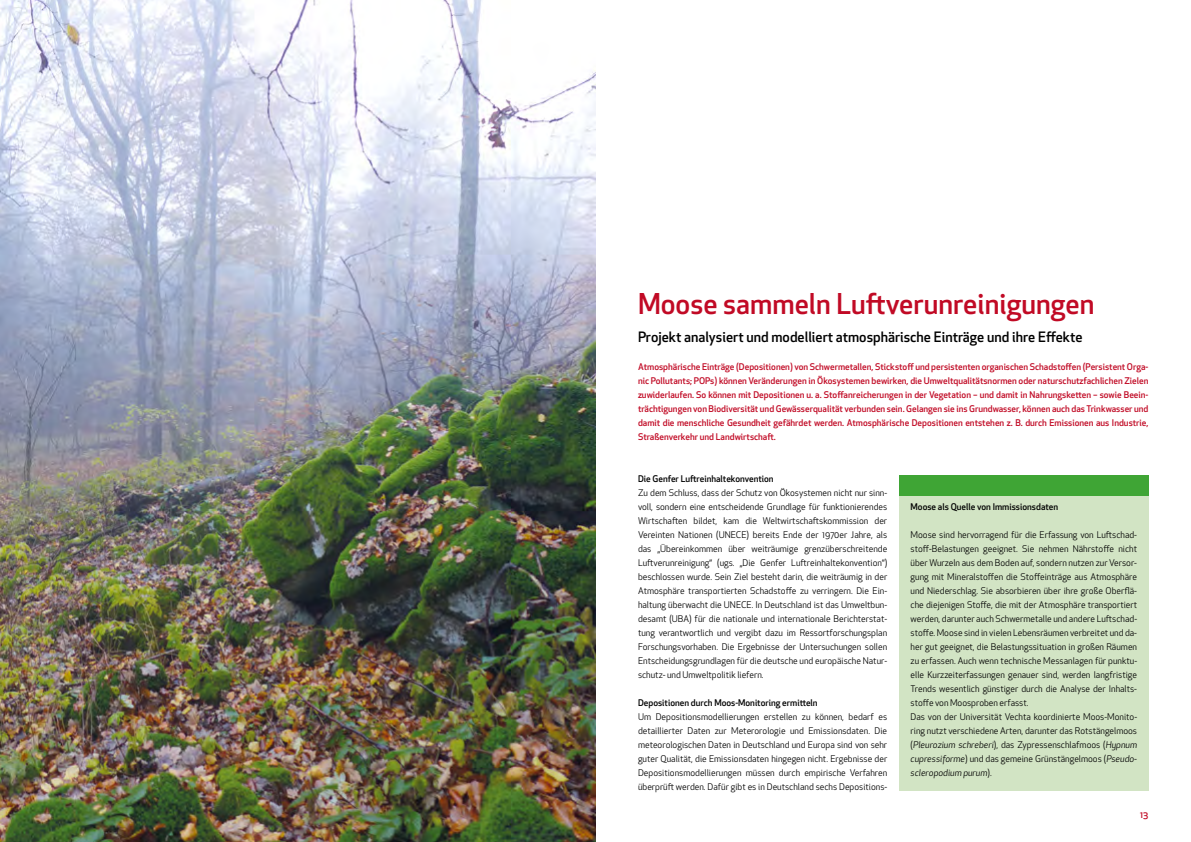
<style>
.page{position:relative;width:1191px;height:842px;background:#fff}
.page>*{position:absolute;margin:0;border:0;box-sizing:border-box;transform-origin:0 0}
.t1{font:500 28px "Apex New";color:#c10a25}
.t2{font:500 14px "Apex New";color:#000}
.t3{font:9px/14px "Apex New";color:#000;text-align:justify}
.t4{font:500 9px/14px "Apex New";color:#c10a25;text-align:justify}
.t5{font:500 9px "Apex New";color:#000}
.s1{font-style:italic}
</style>
<div class="page">
<div style="left:899px;top:482px;width:249px;height:308px;background:#d2e4c4"></div>
<div style="left:899px;top:476px;width:249px;height:20px;background:#3fa535"></div>
<img style="left:0;top:0;width:595px;height:842px">
<h1 class="t1" style="left:638px;top:285px;width:458px">Moose sammeln Luftverunreinigungen</h1>
<h2 class="t2" style="left:638px;top:328px;width:446px">Projekt analysiert und modelliert atmosphärische Einträge und ihre Effekte</h2>
<p class="t4" style="left:638px;top:360px;width:512px">Atmosphärische Einträge (Depositionen) von Schwermetallen, Stickstoff und persistenten organischen Schadstoffen (Persistent Orga&shy;nic Pollutants; POPs) können Veränderungen in Ökosystemen bewirken, die Umweltqualitätsnormen oder naturschutzfachlichen Zielen zuwiderlaufen. So können mit Depositionen u. a. Stoffanreicherungen in der Vegetation – und damit in Nahrungsketten – sowie Beein&shy;trächtigungen von Biodiversität und Gewässerqualität verbunden sein. Gelangen sie ins Grundwasser, können auch das Trinkwasser und damit die menschliche Gesundheit gefährdet werden. Atmosphärische Depositionen entstehen z. B. durch Emissionen aus Industrie, Straßenverkehr und Landwirtschaft.</p>
<p class="t5" style="left:638px;top:473px;width:137px">Die Genfer Luftreinhaltekonvention</p>
<p class="t3" style="left:638px;top:486px;width:251px">Zu dem Schluss, dass der Schutz von Ökosystemen nicht nur sinn&shy;voll, sondern eine entscheidende Grundlage für funktionierendes Wirtschaften bildet, kam die Weltwirtschaftskommission der Vereinten Nationen (UNECE) bereits Ende der 1970er Jahre, als das „Übereinkommen über weiträumige grenzüberschreitende Luftverunreinigung“ (ugs. „Die Genfer Luftreinhaltekonvention“) beschlossen wurde. Sein Ziel besteht darin, die weiträumig in der Atmosphäre transportierten Schadstoffe zu verringern. Die Ein&shy;haltung überwacht die UNECE. In Deutschland ist das Umweltbun&shy;desamt (UBA) für die nationale und internationale Berichterstat&shy;tung verantwortlich und vergibt dazu im Ressortforschungsplan Forschungsvorhaben. Die Ergebnisse der Untersuchungen sollen Entscheidungsgrundlagen für die deutsche und europäische Natur&shy;schutz- und Umweltpolitik liefern.</p>
<p class="t5" style="left:638px;top:697px;width:181px">Depositionen durch Moos-Monitoring ermitteln</p>
<p class="t3" style="left:638px;top:710px;width:251px">Um Depositionsmodellierungen erstellen zu können, bedarf es detaillierter Daten zur Meterorologie und Emissionsdaten. Die meteorologischen Daten in Deutschland und Europa sind von sehr guter Qualität, die Emissionsdaten hingegen nicht. Ergebnisse der Depositionsmodellierungen müssen durch empirische Verfahren überprüft werden. Dafür gibt es in Deutschland sechs Depositions-</p>
<p class="t5" style="left:910px;top:501px;width:149px">Moose als Quelle von Immissionsdaten</p>
<p class="t3" style="left:910px;top:528px;width:228px;text-align:left">Moose sind hervorragend für die Erfassung von Luftschad&shy;stoff-Belastungen geeignet. Sie nehmen Nährstoffe nicht über Wurzeln aus dem Boden auf, sondern nutzen zur Versor&shy;gung mit Mineralstoffen die Stoffeinträge aus Atmosphäre und Niederschlag. Sie absorbieren über ihre große Oberflä&shy;che diejenigen Stoffe, die mit der Atmosphäre transportiert werden, darunter auch Schwermetalle und andere Luftschad&shy;stoffe. Moose sind in vielen Lebensräumen verbreitet und da&shy;her gut geeignet, die Belastungssituation in großen Räumen zu erfassen. Auch wenn technische Messanlagen für punktu&shy;elle Kurzzeiterfassungen genauer sind, werden langfristige Trends wesentlich günstiger durch die Analyse der Inhalts&shy;stoffe von Moosproben erfasst.<br>Das von der Universität Vechta koordinierte Moos-Monito&shy;ring nutzt verschiedene Arten, darunter das Rotstängelmoos (<span class="s1">Pleurozium schreberi</span>), das Zypressenschlafmoos (<span class="s1">Hypnum cupressiforme</span>) und das gemeine Grünstängelmoos (<span class="s1">Pseudo&shy;scleropodium purum</span>).</p>
<p class="t4" style="left:1140px;top:808px;width:10px">13</p>
</div>
